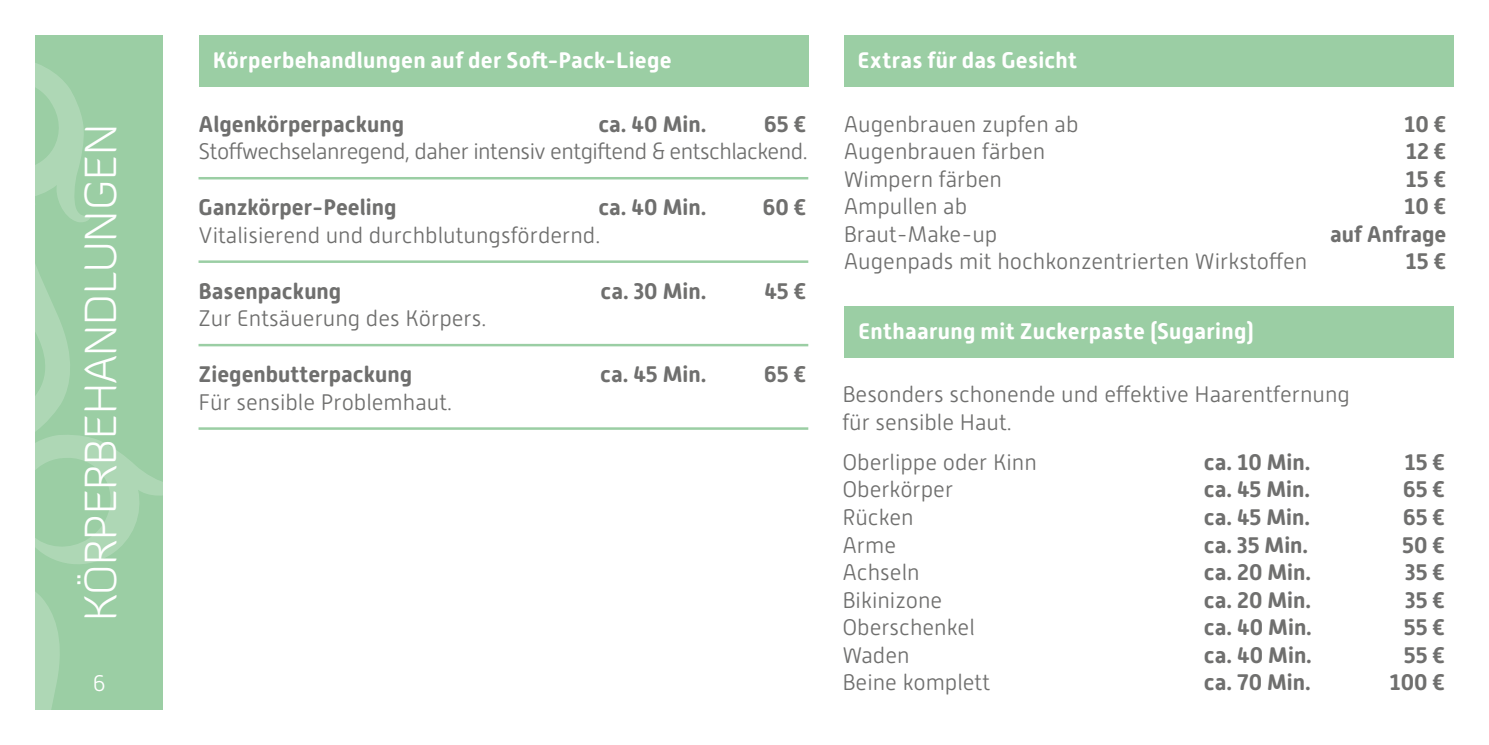
<style>
.page{position:relative;width:1489px;height:745px;background:#fff}
.page>*{position:absolute;margin:0;border:0;box-sizing:border-box;transform-origin:0 0}
.t1{font:300 45px "Diavlo";color:#fff}
.t2{font:300 22.5px/27.5px "Alwyn New Rounded";color:#6f6f6e}
.t3{font:700 22.5px "Alwyn New Rounded";color:#6f6f6e}
.t4{font:700 22.5px "Alwyn New Rounded";letter-spacing:.015em;color:#fff}
.t5{font:300 22.5px "Alwyn New Rounded";letter-spacing:-.025em;color:#6f6f6e}
.t6{font:300 22.5px "Alwyn New Rounded";color:#fff}
</style>
<div class="page">
<svg style="left:35px;top:35px;width:128px;height:674px;background:#9ecfa7"></svg>
<div style="left:199px;top:35px;width:609px;height:51px;background:#9bcea4"></div>
<div style="left:843px;top:35px;width:610px;height:51px;background:#9bcea4"></div>
<hr style="left:198px;top:177px;width:610px;height:2px;background:#9bcea4">
<hr style="left:198px;top:260px;width:610px;height:3px;background:#9bcea4">
<hr style="left:198px;top:343px;width:610px;height:3px;background:#9bcea4">
<hr style="left:198px;top:427px;width:610px;height:2px;background:#9bcea4">
<div style="left:843px;top:306px;width:610px;height:51px;background:#9bcea4"></div>
<h1 class="t1" style="left:73px;top:620px;width:498px;rotate:-90deg">KÖRPERBEHANDLUNGEN</h1>
<p class="t6" style="left:93px;top:670px;width:14px">6</p>
<p class="t4" style="left:213px;top:47px;width:460px">Körperbehandlungen auf der Soft-Pack-Liege</p>
<p class="t4" style="left:857px;top:47px;width:221px">Extras für das Gesicht</p>
<p class="t3" style="left:198px;top:111px;width:207px">Algenkörperpackung</p>
<p class="t3" style="left:598px;top:111px;width:109px">ca. 40 Min.</p>
<p class="t3" style="left:764px;top:111px;width:44px">65 €</p>
<p class="t5" style="left:198px;top:139px;width:610px">Stoffwechselanregend, daher intensiv entgiftend &amp; entschlackend.</p>
<p class="t3" style="left:198px;top:194px;width:199px">Ganzkörper-Peeling</p>
<p class="t3" style="left:598px;top:194px;width:109px">ca. 40 Min.</p>
<p class="t3" style="left:762px;top:194px;width:45px">60 €</p>
<p class="t2" style="left:198px;top:221px;width:403px">Vitalisierend und durchblutungsfördernd.</p>
<p class="t3" style="left:198px;top:277px;width:144px">Basenpackung</p>
<p class="t3" style="left:600px;top:277px;width:107px">ca. 30 Min.</p>
<p class="t3" style="left:764px;top:277px;width:43px">45 €</p>
<p class="t2" style="left:198px;top:304px;width:289px">Zur Entsäuerung des Körpers.</p>
<p class="t3" style="left:198px;top:361px;width:215px">Ziegenbutterpackung</p>
<p class="t3" style="left:600px;top:361px;width:107px">ca. 45 Min.</p>
<p class="t3" style="left:764px;top:361px;width:44px">65 €</p>
<p class="t2" style="left:198px;top:388px;width:255px">Für sensible Problemhaut.</p>
<p class="t2" style="left:843px;top:110px;width:236px">Augenbrauen zupfen ab</p>
<p class="t3" style="left:1403px;top:111px;width:44px">10 €</p>
<p class="t2" style="left:843px;top:138px;width:203px">Augenbrauen färben</p>
<p class="t3" style="left:1405px;top:138px;width:42px">12 €</p>
<p class="t2" style="left:843px;top:165px;width:160px">Wimpern färben</p>
<p class="t3" style="left:1405px;top:166px;width:42px">15 €</p>
<p class="t2" style="left:843px;top:193px;width:125px">Ampullen ab</p>
<p class="t3" style="left:1403px;top:193px;width:44px">10 €</p>
<p class="t2" style="left:843px;top:220px;width:155px">Braut-Make-up</p>
<p class="t3" style="left:1330px;top:221px;width:118px">auf Anfrage</p>
<p class="t2" style="left:843px;top:248px;width:465px">Augenpads mit hochkonzentrierten Wirkstoffen</p>
<p class="t3" style="left:1405px;top:248px;width:42px">15 €</p>
<p class="t4" style="left:858px;top:317px;width:397px">Enthaarung mit Zuckerpaste (Sugaring)</p>
<p class="t2" style="left:842px;top:380px;width:509px">Besonders schonende und effektive Haarentfernung für sensible Haut.</p>
<p class="t2" style="left:842px;top:448px;width:196px">Oberlippe oder Kinn</p>
<p class="t3" style="left:1203px;top:449px;width:108px">ca. 10 Min.</p>
<p class="t3" style="left:1404px;top:449px;width:42px">15 €</p>
<p class="t2" style="left:842px;top:475px;width:112px">Oberkörper</p>
<p class="t3" style="left:1203px;top:476px;width:107px">ca. 45 Min.</p>
<p class="t3" style="left:1402px;top:476px;width:44px">65 €</p>
<p class="t2" style="left:842px;top:503px;width:73px">Rücken</p>
<p class="t3" style="left:1203px;top:504px;width:107px">ca. 45 Min.</p>
<p class="t3" style="left:1402px;top:504px;width:44px">65 €</p>
<p class="t2" style="left:842px;top:530px;width:55px">Arme</p>
<p class="t3" style="left:1203px;top:531px;width:106px">ca. 35 Min.</p>
<p class="t3" style="left:1402px;top:531px;width:44px">50 €</p>
<p class="t2" style="left:842px;top:558px;width:79px">Achseln</p>
<p class="t3" style="left:1203px;top:559px;width:109px">ca. 20 Min.</p>
<p class="t3" style="left:1404px;top:559px;width:41px">35 €</p>
<p class="t2" style="left:842px;top:585px;width:101px">Bikinizone</p>
<p class="t3" style="left:1203px;top:586px;width:109px">ca. 20 Min.</p>
<p class="t3" style="left:1404px;top:586px;width:41px">35 €</p>
<p class="t2" style="left:842px;top:613px;width:134px">Oberschenkel</p>
<p class="t3" style="left:1203px;top:614px;width:109px">ca. 40 Min.</p>
<p class="t3" style="left:1403px;top:614px;width:43px">55 €</p>
<p class="t2" style="left:842px;top:640px;width:69px">Waden</p>
<p class="t3" style="left:1203px;top:641px;width:109px">ca. 40 Min.</p>
<p class="t3" style="left:1403px;top:641px;width:43px">55 €</p>
<p class="t2" style="left:842px;top:668px;width:149px">Beine komplett</p>
<p class="t3" style="left:1203px;top:669px;width:108px">ca. 70 Min.</p>
<p class="t3" style="left:1389px;top:669px;width:57px">100 €</p>
</div>
